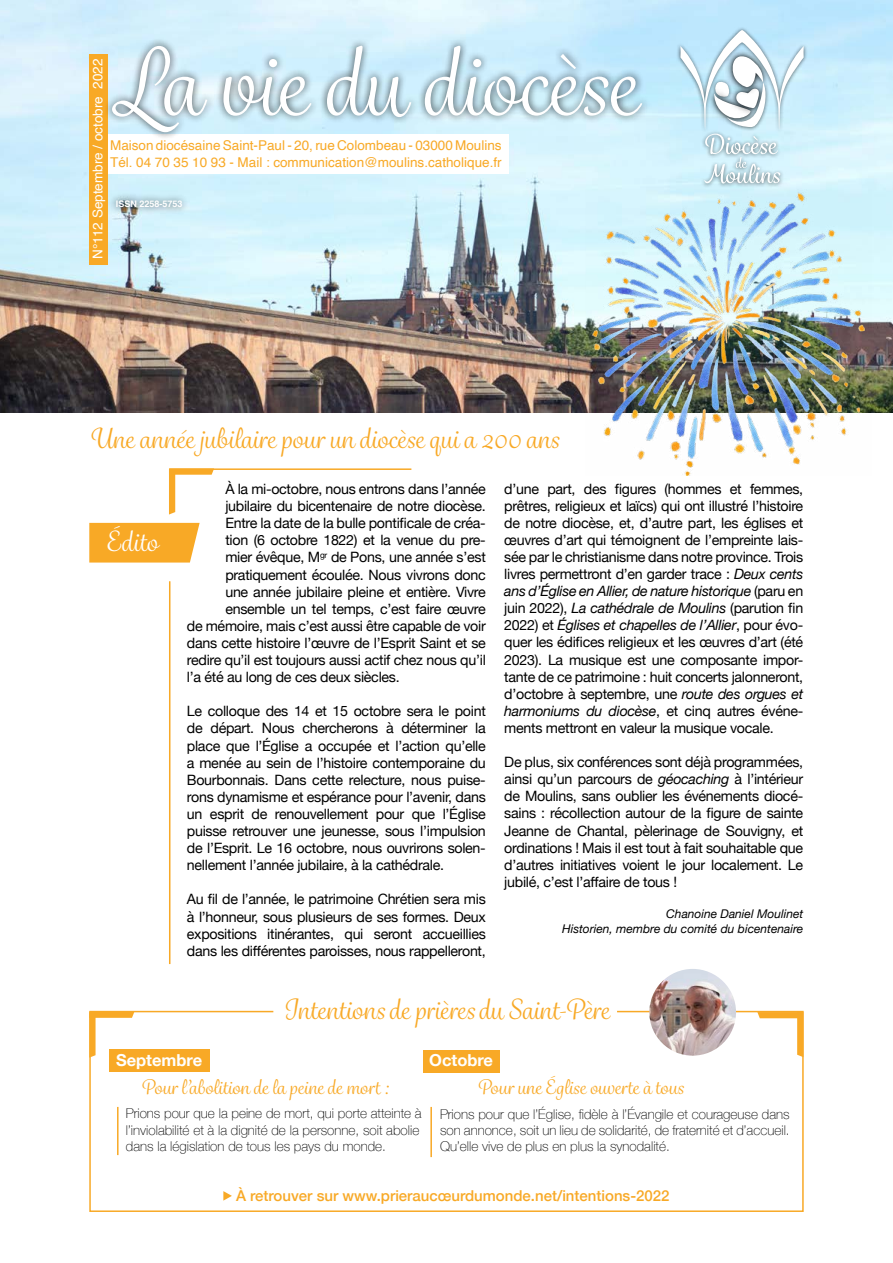
<style>
.page{position:relative;width:893px;height:1263px;background:#fff}
.page>*{position:absolute;margin:0;border:0;box-sizing:border-box;transform-origin:0 0}
.t1{font:90px "Grafolita Script";color:#fff}
.t2{font:27px "Grafolita Script";color:#f8a926}
.t3{font:27px "Grafolita Script";color:#fff}
.t4{font:19.5px "Grafolita Script";color:#f8a926}
.t5{font:700 16.5px "Helvetica Neue";color:#fff}
.t6{font:500 15px "Helvetica Neue";color:#f8a926}
.t7{font:14.25px/17.1px "Helvetica Neue";letter-spacing:-.02em;color:#000;text-align:justify}
.t8{font:100 13.5px/16.2px "Helvetica Neue";color:#000}
.t9{font:13.5px/16.2px "Helvetica";color:#f8a926}
.t10{font:13.5px "Helvetica";color:#fff}
.t11{font:italic 12px/14.4px "Helvetica Neue";color:#000;text-align:right}
.t12{font:700 9px "Helvetica";color:#fff}
.s1{font-style:italic}
</style>
<div class="page">
<img style="left:0;top:0;width:893px;height:412px">
<div style="left:108px;top:134px;width:401px;height:40px;background:#fff"></div>
<div style="left:89px;top:54px;width:19px;height:211px;background:#f8a926"></div>
<svg style="left:89px;top:1010px;width:715px;height:202px"></svg>
<svg style="left:89px;top:1011px;width:45px;height:47px"></svg>
<svg style="left:757px;top:1012px;width:46px;height:45px"></svg>
<div style="left:104px;top:37px;width:546px;height:103px;background:#000;opacity:.75"></div>
<div style="left:108px;top:192px;width:82px;height:23px;background:#000;opacity:.75"></div>
<svg style="left:223px;top:1191px;width:9px;height:9px"></svg>
<div style="left:109px;top:1050px;width:100px;height:22px;background:#f8a926"></div>
<div style="left:423px;top:1050px;width:76px;height:22px;background:#f8a926"></div>
<hr style="left:117px;top:1107px;width:2px;height:48px;background:#f8a926">
<hr style="left:430px;top:1107px;width:2px;height:50px;background:#f8a926">
<div style="left:89px;top:523px;width:111px;height:39px;background:#f8a926"></div>
<hr style="left:169px;top:581px;width:1px;height:383px;background:#f8a926">
<svg style="left:169px;top:470px;width:45px;height:44px"></svg>
<hr style="left:169px;top:468px;width:242px;height:2px;background:#f8a926">
<img style="left:649px;top:969px;width:87px;height:87px;border-radius:43px">
<div style="left:677px;top:26px;width:131px;height:162px;background:#000;opacity:.6"></div>
<svg style="left:680px;top:30px;width:124px;height:154px"></svg>
<img style="left:585px;top:190px;width:287px;height:286px">
<h1 class="t1" style="left:110px;top:27px;width:529px">La vie du diocèse</h1>
<p class="t10" style="left:87px;top:259px;width:202px;rotate:-90deg">N°112 Septembre / octobre 2022</p>
<p class="t9" style="left:110px;top:138px;width:393px">Maison diocésaine Saint-Paul - 20, rue Colombeau - 03000 Moulins<br>Tél. 04 70 35 10 93 - Mail : communication@moulins.catholique.fr</p>
<p class="t12" style="left:116px;top:196px;width:68px">ISSN 2258-5753</p>
<h2 class="t2" style="left:89px;top:421px;width:472px">Une année jubilaire pour un diocèse qui a 200 ans</h2>
<h2 class="t3" style="left:106px;top:524px;width:53px">Édito</h2>
<p class="t7" style="left:225px;top:481px;width:262px">À la mi-octobre, nous entrons dans l’année</p>
<p class="t7" style="left:225px;top:498px;width:262px">jubilaire du bicentenaire de notre diocèse.</p>
<p class="t7" style="left:225px;top:515px;width:262px">Entre la date de la bulle pontificale de créa-</p>
<p class="t7" style="left:225px;top:532px;width:262px">tion (6 octobre 1822) et la venue du pre-</p>
<p class="t7" style="left:225px;top:550px;width:262px">mier évêque, M<sup>gr</sup> de Pons, une année s’est</p>
<p class="t7" style="left:225px;top:567px;width:262px">pratiquement écoulée. Nous vivrons donc</p>
<p class="t7" style="left:225px;top:584px;width:262px">une année jubilaire pleine et entière. Vivre</p>
<p class="t7" style="left:225px;top:601px;width:262px">ensemble un tel temps, c’est faire œuvre</p>
<p class="t7" style="left:187px;top:618px;width:300px">de mémoire, mais c’est aussi être capable de voir</p>
<p class="t7" style="left:187px;top:635px;width:300px">dans cette histoire l’œuvre de l’Esprit Saint et se</p>
<p class="t7" style="left:187px;top:652px;width:300px">redire qu’il est toujours aussi actif chez nous qu’il</p>
<p class="t7" style="left:187px;top:669px;width:214px">l’a été au long de ces deux siècles.</p>
<p class="t7" style="left:187px;top:703px;width:300px">Le colloque des 14 et 15 octobre sera le point de départ. Nous chercherons à déterminer la place que l’Église a occupée et l’action qu’elle a menée au sein de l’histoire contemporaine du Bourbonnais. Dans cette relecture, nous puise&shy;rons dynamisme et espérance pour l’avenir, dans un esprit de renouvellement pour que l’Église puisse retrouver une jeunesse, sous l’impulsion de l’Esprit. Le 16 octobre, nous ouvrirons solen&shy;nellement l’année jubilaire, à la cathédrale.</p>
<p class="t7" style="left:187px;top:892px;width:300px">Au fil de l’année, le patrimoine Chrétien sera mis à l’honneur, sous plusieurs de ses formes. Deux expositions itinérantes, qui seront accueillies dans les différentes paroisses, nous rappelleront,</p>
<p class="t7" style="left:504px;top:481px;width:300px">d’une part, des figures (hommes et femmes, prêtres, religieux et laïcs) qui ont illustré l’histoire de notre diocèse, et, d’autre part, les églises et œuvres d’art qui témoignent de l’empreinte lais&shy;sée par le christianisme dans notre province. Trois livres permettront d’en garder trace : <span class="s1">Deux cents ans d’Église en Allier, de nature historique</span> (paru en juin 2022), <span class="s1">La cathédrale de Moulins</span> (parution fin 2022) et <span class="s1">Églises et chapelles de l’Allier</span>, pour évo&shy;quer les édifices religieux et les œuvres d’art (été 2023). La musique est une composante impor&shy;tante de ce patrimoine : huit concerts jalonneront, d’octobre à septembre, une <span class="s1">route des orgues et harmoniums du diocèse</span>, et cinq autres événe&shy;ments mettront en valeur la musique vocale.</p>
<p class="t7" style="left:504px;top:754px;width:300px">De plus, six conférences sont déjà programmées, ainsi qu’un parcours de <span class="s1">géocaching</span> à l’intérieur de Moulins, sans oublier les événements diocé&shy;sains : récollection autour de la figure de sainte Jeanne de Chantal, pèlerinage de Souvigny, et ordinations ! Mais il est tout à fait souhaitable que d’autres initiatives voient le jour localement. Le jubilé, c’est l’affaire de tous !</p>
<p class="t11" style="left:562px;top:907px;width:243px">Chanoine Daniel Moulinet<br>Historien, membre du comité du bicentenaire</p>
<h2 class="t2" style="left:283px;top:992px;width:328px">Intentions de prières du Saint-Père</h2>
<p class="t5" style="left:116px;top:1047px;width:88px">Septembre</p>
<h3 class="t4" style="left:141px;top:1074px;width:250px">Pour l’abolition de la peine de mort :</h3>
<p class="t8" style="left:126px;top:1105px;width:297px">Prions pour que la peine de mort, qui porte atteinte à l’inviolabilité et à la dignité de la personne, soit abolie dans la législation de tous les pays du monde.</p>
<p class="t5" style="left:429px;top:1047px;width:65px">Octobre</p>
<h3 class="t4" style="left:477px;top:1075px;width:208px">Pour une Église ouverte à tous</h3>
<p class="t8" style="left:440px;top:1105px;width:351px;text-align:justify">Prions pour que l’Église, fidèle à l’Évangile et courageuse dans son annonce, soit un lieu de solidarité, de fraternité et d’accueil.<br>Qu’elle vive de plus en plus la synodalité.</p>
<p class="t6" style="left:236px;top:1183px;width:435px">À retrouver sur www.prieraucœurdumonde.net/intentions-2022</p>
</div>
